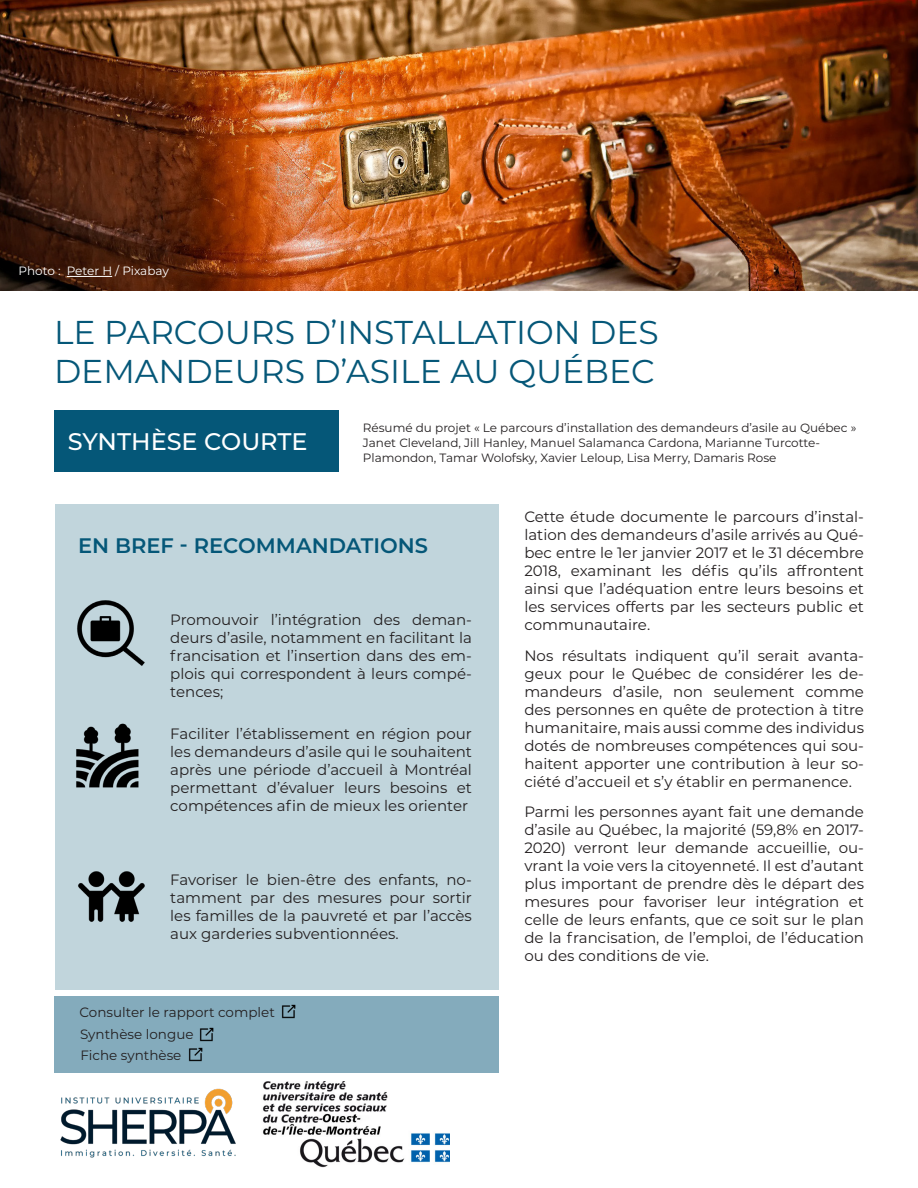
<style>
.page{position:relative;width:918px;height:1188px;background:#fff}
.page>*{position:absolute;margin:0;border:0;box-sizing:border-box;transform-origin:0 0}
.t1{font:33px/39px "Montserrat";color:#055778}
.t2{font:500 24px "Montserrat";color:#fff}
.titre_2_synthese{font:600 21px "Montserrat";color:#055778}
.paragraphe_synthese{font:15px/18px "Montserrat";color:#231f20;text-align:justify}
.paragraphe_synthese-2{font:13.5px "Montserrat";color:#231f20}
.paragraphe_synthese-3{font:12px/15px "Montserrat";color:#231f20}
.légende{font:12px "Montserrat";color:#fff}
</style>
<div class="page">
<div style="left:54px;top:996px;width:445px;height:77px;background:#84abbc"></div>
<div style="left:54px;top:410px;width:285px;height:62px;background:#055778"></div>
<img style="left:60px;top:1088px;width:176px;height:70px">
<img style="left:262px;top:1081px;width:187px;height:87px">
<img style="left:0;top:0;width:918px;height:291px">
<div style="left:55px;top:504px;width:444px;height:485px;background:#c1d5dc"></div>
<img style="left:76px;top:723px;width:63px;height:65px">
<img style="left:77px;top:600px;width:68px;height:66px">
<img style="left:78px;top:871px;width:67px;height:51px">
<hr style="left:67px;top:276px;width:45px;height:1px;background:#fff">
<img style="left:281px;top:1004px;width:15px;height:15px">
<img style="left:199px;top:1027px;width:15px;height:15px">
<img style="left:188px;top:1047px;width:15px;height:15px">
<p class="légende" style="left:18px;top:263px;width:152px">Photo : Peter H / Pixabay</p>
<p class="t1" style="left:54px;top:311px;width:606px">LE PARCOURS D’INSTALLATION DES<br>DEMANDEURS D’ASILE AU QUÉBEC</p>
<p class="t2" style="left:68px;top:425px;width:241px">SYNTHÈSE COURTE</p>
<p class="paragraphe_synthese-3" style="left:363px;top:419px;width:495px">Résumé du projet « Le parcours d’installation des demandeurs d’asile au Québec »<br>Janet Cleveland, Jill Hanley, Manuel Salamanca Cardona, Marianne Turcotte-<br>Plamondon, Tamar Wolofsky, Xavier Leloup, Lisa Merry, Damaris Rose</p>
<p class="titre_2_synthese" style="left:78px;top:530px;width:351px">EN BREF - RECOMMANDATIONS</p>
<p class="paragraphe_synthese" style="left:170px;top:610px;width:303px">Promouvoir l’intégration des deman&shy;deurs d’asile, notamment en facilitant la francisation et l’insertion dans des em&shy;plois qui correspondent à leurs compé&shy;tences;</p>
<p class="paragraphe_synthese" style="left:170px;top:724px;width:303px">Faciliter l’établissement en région pour les demandeurs d’asile qui le souhaitent après une période d’accueil à Montréal permettant d’évaluer leurs besoins et compétences afin de mieux les orienter</p>
<p class="paragraphe_synthese" style="left:170px;top:870px;width:303px">Favoriser le bien-être des enfants, no&shy;tamment par des mesures pour sortir les familles de la pauvreté et par l’accès aux garderies subventionnées.</p>
<p class="paragraphe_synthese-2" style="left:80px;top:1003px;width:197px">Consulter le rapport complet</p>
<p class="paragraphe_synthese-2" style="left:80px;top:1025px;width:115px">Synthèse longue</p>
<p class="paragraphe_synthese-2" style="left:81px;top:1046px;width:102px">Fiche synthèse</p>
<p class="paragraphe_synthese" style="left:524px;top:507px;width:341px">Cette étude documente le parcours d’instal&shy;lation des demandeurs d’asile arrivés au Qué&shy;bec entre le 1er janvier 2017 et le 31 décembre 2018, examinant les défis qu’ils affrontent ainsi que l’adéquation entre leurs besoins et les services offerts par les secteurs public et communautaire.</p>
<p class="paragraphe_synthese" style="left:524px;top:646px;width:341px">Nos résultats indiquent qu’il serait avanta&shy;geux pour le Québec de considérer les de&shy;mandeurs d’asile, non seulement comme des personnes en quête de protection à titre humanitaire, mais aussi comme des individus dotés de nombreuses compétences qui sou&shy;haitent apporter une contribution à leur so&shy;ciété d’accueil et s’y établir en permanence.</p>
<p class="paragraphe_synthese" style="left:524px;top:803px;width:341px">Parmi les personnes ayant fait une demande d’asile au Québec, la majorité (59,8% en 2017- 2020) verront leur demande accueillie, ou&shy;vrant la voie vers la citoyenneté. Il est d’autant plus important de prendre dès le départ des mesures pour favoriser leur intégration et celle de leurs enfants, que ce soit sur le plan de la francisation, de l’emploi, de l’éducation ou des conditions de vie.</p>
</div>
